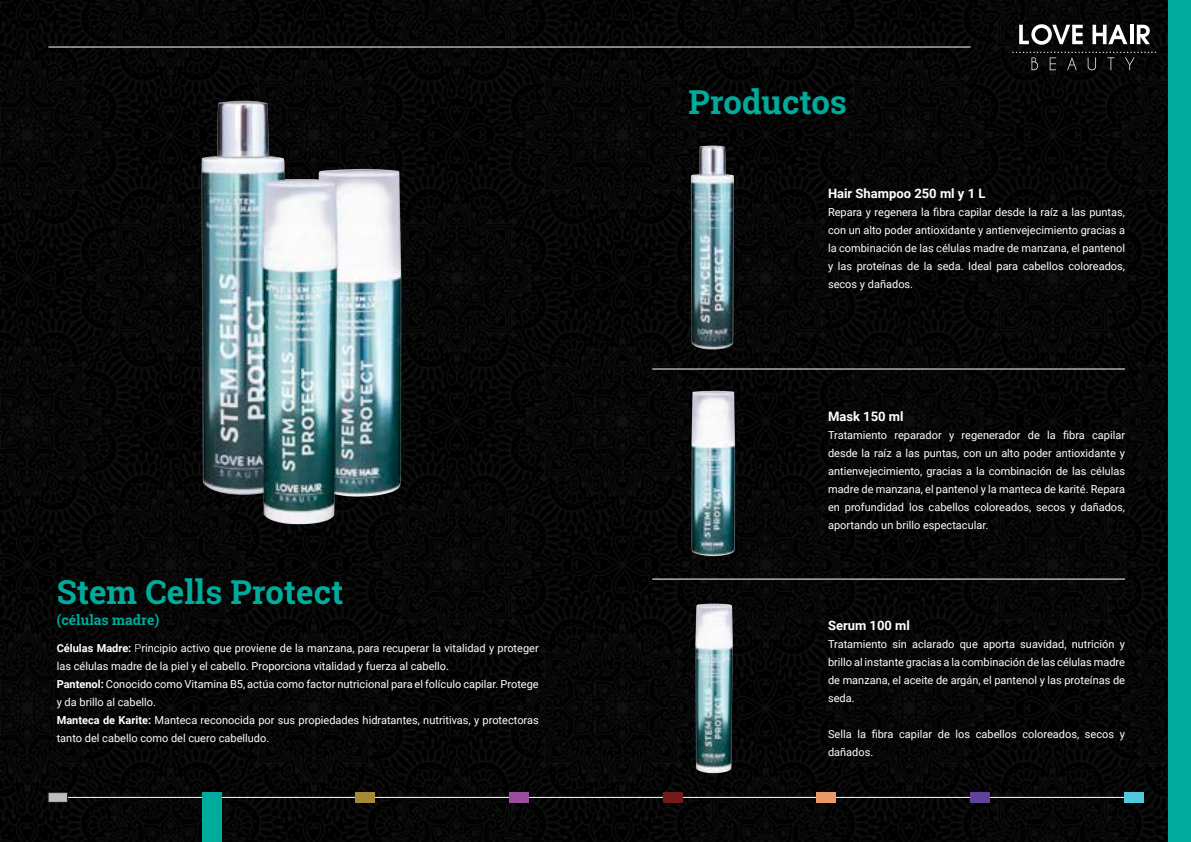
<style>
.page{position:relative;width:1191px;height:842px;background:#fff}
.page>*{position:absolute;margin:0;border:0;box-sizing:border-box;transform-origin:0 0}
.t1{font:700 33px "Roboto Slab";color:#00ab9b}
.t2{font:700 14px "Roboto Slab";color:#00ab9b}
.t3{font:700 13px "Roboto";color:#fff}
.t4{font:11px/18px "Roboto";color:#fff}
.s1{font-weight:700}
.s2{font-weight:300}
</style>
<div class="page">
<img style="left:0;top:0;width:1168px;height:842px">
<hr style="left:48px;top:47px;width:922px;height:1px;background:#fff">
<svg style="left:1019px;top:24px;width:63px;height:21px"></svg>
<svg style="left:1092px;top:25px;width:35px;height:19px"></svg>
<hr style="left:1130px;top:25px;width:3px;height:19px;background:#fff">
<svg style="left:1136px;top:25px;width:14px;height:19px"></svg>
<svg style="left:1012px;top:52px;width:144px;height:18px;background:#151515"></svg>
<img style="left:192px;top:92px;width:224px;height:438px">
<hr style="left:58px;top:797px;width:1075px;height:1px;background:#fff">
<div style="left:48px;top:793px;width:19px;height:9px;background:#bdbdbe"></div>
<div style="left:48px;top:792px;width:20px;height:11px;border:1px solid #231f20"></div>
<div style="left:202px;top:792px;width:19px;height:50px;background:#00ab9b"></div>
<div style="left:355px;top:792px;width:20px;height:11px;background:#a48937"></div>
<div style="left:509px;top:792px;width:20px;height:11px;background:#9a4e9f"></div>
<div style="left:663px;top:792px;width:19px;height:11px;background:#721b1d"></div>
<div style="left:816px;top:792px;width:20px;height:11px;background:#e89967"></div>
<div style="left:970px;top:792px;width:20px;height:11px;background:#5f439b"></div>
<div style="left:1124px;top:792px;width:19px;height:11px;background:#53c7db"></div>
<hr style="left:652px;top:579px;width:473px;height:1px;background:#fff">
<img style="left:688px;top:382px;width:51px;height:179px">
<img style="left:690px;top:598px;width:47px;height:179px">
<hr style="left:652px;top:369px;width:473px;height:1px;background:#fff">
<img style="left:686px;top:141px;width:55px;height:213px">
<div style="left:1168px;top:0;width:23px;height:842px;background:#00ab9b"></div>
<p class="t1" style="left:57px;top:569px;width:288px">Stem Cells Protect</p>
<p class="t2" style="left:57px;top:610px;width:104px">(células madre)</p>
<p class="t4" style="left:57px;top:639px;width:483px"><span class="s1">Células Madre:</span> <span class="s2">P</span>rincipio activo que proviene de la manzana, para recuperar la vitalidad y proteger las células madre de la piel y el cabello. Proporciona vitalidad y fuerza al cabello.</p>
<p class="t4" style="left:57px;top:675px;width:483px"><span class="s1">Pantenol:</span> Conocido como Vitamina B5, actúa como factor nutricional para el folículo capilar. Protege y da brillo al cabello.</p>
<p class="t4" style="left:57px;top:711px;width:483px"><span class="s1">Manteca de Karite:</span> Manteca reconocida por sus propiedades hidratantes, nutritivas, y protectoras tanto del cabello como del cuero cabelludo.</p>
<p class="t1" style="left:688px;top:80px;width:160px">Productos</p>
<p class="t3" style="left:828px;top:184px;width:159px">Hair Shampoo 250 ml y 1 L</p>
<p class="t4" style="left:828px;top:202px;width:298px;text-align:justify">Repara y regenera la fibra capilar desde la raíz a las puntas, con un alto poder antioxidante y antienvejecimiento gracias a la combinación de las células madre de manzana, el pantenol y las proteínas de la seda. Ideal para cabellos coloreados, secos y dañados.</p>
<p class="t3" style="left:828px;top:408px;width:77px">Mask 150 ml</p>
<p class="t4" style="left:828px;top:426px;width:298px;text-align:justify">Tratamiento reparador y regenerador de la fibra capilar desde la raíz a las puntas, con un alto poder antioxidante y antienvejecimiento, gracias a la combinación de las células madre de manzana, el pantenol y la manteca de karité. Repara en profundidad los cabellos coloreados, secos y dañados, aportando un brillo espectacular.</p>
<p class="t3" style="left:828px;top:616px;width:83px">Serum 100 ml</p>
<p class="t4" style="left:828px;top:634px;width:298px;text-align:justify">Tratamiento sin aclarado que aporta suavidad, nutrición y brillo al instante gracias a la combinación de las células madre de manzana, el aceite de argán, el pantenol y las proteínas de seda.</p>
<p class="t4" style="left:828px;top:724px;width:298px">Sella la fibra capilar de los cabellos coloreados, secos y dañados.</p>
</div>
